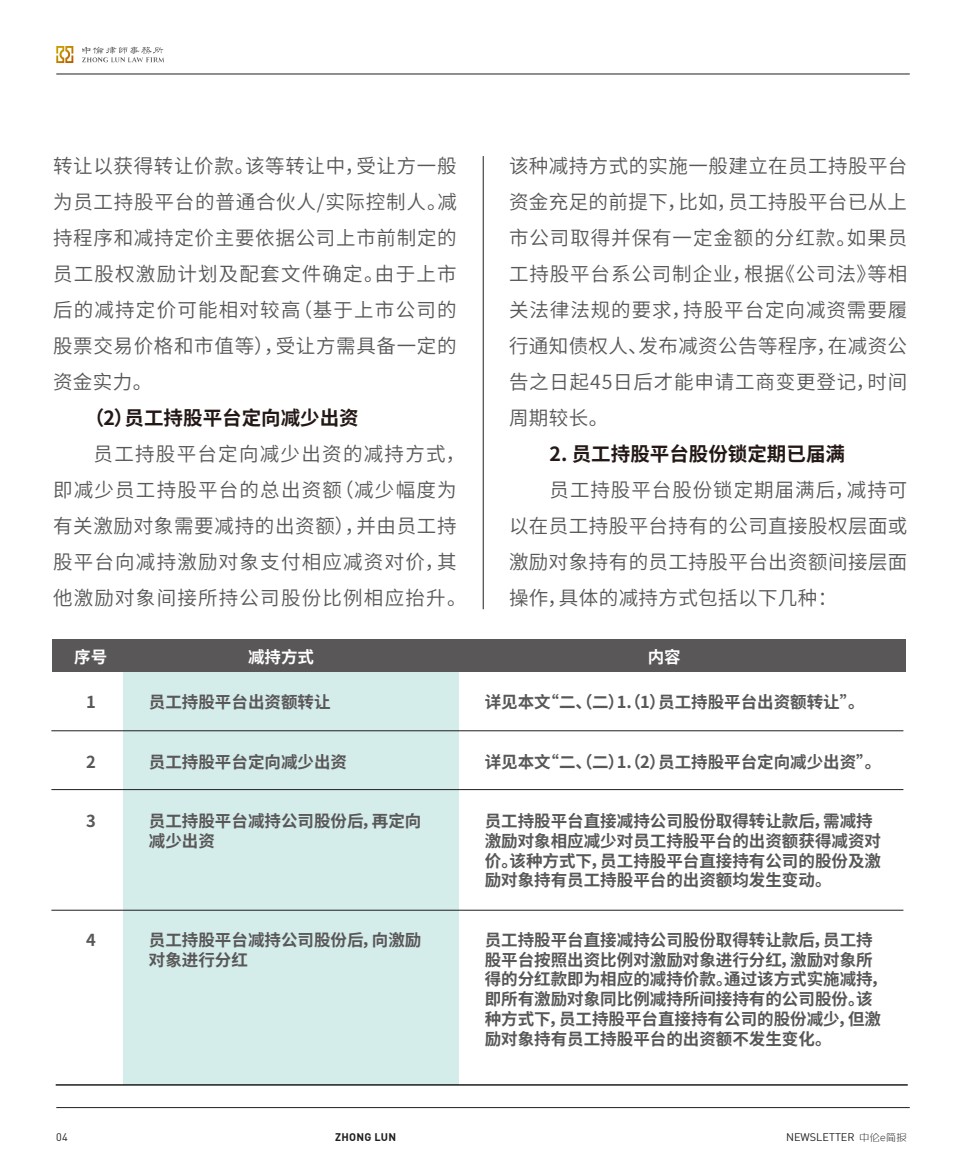
<style>
.page{position:relative;width:966px;height:1174px;background:#fff}
.page>*{position:absolute;margin:0;border:0;box-sizing:border-box;transform-origin:0 0}
.t1{font:19.5px/36px "Source Han Sans CN";letter-spacing:.04em;color:#595757;text-align:justify}
.t2{font:19.5px/36px "Source Han Sans CN";letter-spacing:.06em;color:#595757}
.t3{font:700 19.5px "Source Han Sans CN";color:#231815}
.t4{font:700 16.5px/19.8px "Source Han Sans CN";color:#595757}
.t5{font:700 16.5px "Source Han Sans CN";color:#fff}
.t6{font:10.8px "DINOT";color:#1f1f20}
.t7{font:700 10.8px "DINOT";letter-spacing:.02em;color:#1f1f20}
.s1{font-family:"ZHSRXT GBK1 0";font-size:10.5px}
</style>
<div class="page">
<hr style="left:56px;top:74px;width:853px;height:1px;background:#1f1f20">
<svg style="left:82px;top:47px;width:82px;height:15px"></svg>
<svg style="left:56px;top:46px;width:17px;height:17px"></svg>
<hr style="left:56px;top:1107px;width:853px;height:1px;background:#1f1f20">
<hr style="left:483px;top:156px;width:1px;height:453px;background:#1f1f20">
<hr style="left:56px;top:1084px;width:851px;height:1px;background:#1f1f20">
<div style="left:123px;top:639px;width:335px;height:446px;background:#d4ecea"></div>
<div style="left:52px;top:639px;width:853px;height:33px;background:#595757"></div>
<hr style="left:51px;top:730px;width:852px;height:1px;background:#1f1f20">
<hr style="left:51px;top:789px;width:852px;height:1px;background:#1f1f20">
<hr style="left:51px;top:909px;width:852px;height:1px;background:#1f1f20">
<p class="t1" style="left:53px;top:148px;width:405px">转让以获得转让价款。该等转让中，受让方一般为员工持股平台的普通合伙人/实际控制人。减持程序和减持定价主要依据公司上市前制定的员工股权激励计划及配套文件确定。由于上市后的减持定价可能相对较高（基于上市公司的股票交易价格和市值等），受让方需具备一定的资金实力。</p>
<p class="t3" style="left:85px;top:407px;width:275px">（2）员工持股平台定向减少出资</p>
<p class="t2" style="left:53px;top:436px;width:415px;text-indent:41px">员工持股平台定向减少出资的减持方式，即减少员工持股平台的总出资额（减少幅度为有关激励对象需要减持的出资额），并由员工持股平台向减持激励对象支付相应减资对价，其他激励对象间接所持公司股份比例相应抬升。</p>
<p class="t1" style="left:509px;top:148px;width:400px">该种减持方式的实施一般建立在员工持股平台资金充足的前提下，比如，员工持股平台已从上市公司取得并保有一定金额的分红款。如果员工持股平台系公司制企业，根据《公司法》等相关法律法规的要求，持股平台定向减资需要履行通知债权人、发布减资公告等程序，在减资公告之日起45日后才能申请工商变更登记，时间周期较长。</p>
<p class="t3" style="left:549px;top:443px;width:297px">2. 员工持股平台股份锁定期已届满</p>
<p class="t1" style="left:509px;top:472px;width:400px;text-indent:41px">员工持股平台股份锁定期届满后，减持可以在员工持股平台持有的公司直接股权层面或激励对象持有的员工持股平台出资额间接层面操作，具体的减持方式包括以下几种：</p>
<p class="t5" style="left:74px;top:647px;width:34px">序号</p>
<p class="t5" style="left:248px;top:647px;width:67px">减持方式</p>
<p class="t5" style="left:647px;top:647px;width:34px">内容</p>
<p class="t4" style="left:86px;top:692px;width:11px">1</p>
<p class="t4" style="left:149px;top:692px;width:183px">员工持股平台出资额转让</p>
<p class="t4" style="left:484px;top:692px;width:381px">详见本文“二、（二）1.（1）员工持股平台出资额转让”。</p>
<p class="t4" style="left:86px;top:752px;width:11px">2</p>
<p class="t4" style="left:149px;top:752px;width:200px">员工持股平台定向减少出资</p>
<p class="t4" style="left:484px;top:752px;width:398px">详见本文“二、（二）1.（2）员工持股平台定向减少出资”。</p>
<p class="t4" style="left:86px;top:811px;width:11px">3</p>
<p class="t4" style="left:149px;top:811px;width:274px">员工持股平台减持公司股份后，再定向减少出资</p>
<p class="t4" style="left:484px;top:811px;width:397px">员工持股平台直接减持公司股份取得转让款后，需减持激励对象相应减少对员工持股平台的出资额获得减资对价。该种方式下，员工持股平台直接持有公司的股份及激励对象持有员工持股平台的出资额均发生变动。</p>
<p class="t4" style="left:86px;top:930px;width:11px">4</p>
<p class="t4" style="left:149px;top:930px;width:274px">员工持股平台减持公司股份后，向激励对象进行分红</p>
<p class="t4" style="left:484px;top:930px;width:403px">员工持股平台直接减持公司股份取得转让款后，员工持股平台按照出资比例对激励对象进行分红，激励对象所得的分红款即为相应的减持价款。通过该方式实施减持，即所有激励对象同比例减持所间接持有的公司股份。该种方式下，员工持股平台直接持有公司的股份减少，但激励对象持有员工持股平台的出资额不发生变化。</p>
<p class="t6" style="left:56px;top:1129px;width:13px">04</p>
<p class="t7" style="left:335px;top:1128px;width:62px">ZHONG LUN</p>
<p class="t6" style="left:786px;top:1129px;width:122px">NEWSLETTER <span class="s1">中伦e简报</span></p>
</div>
